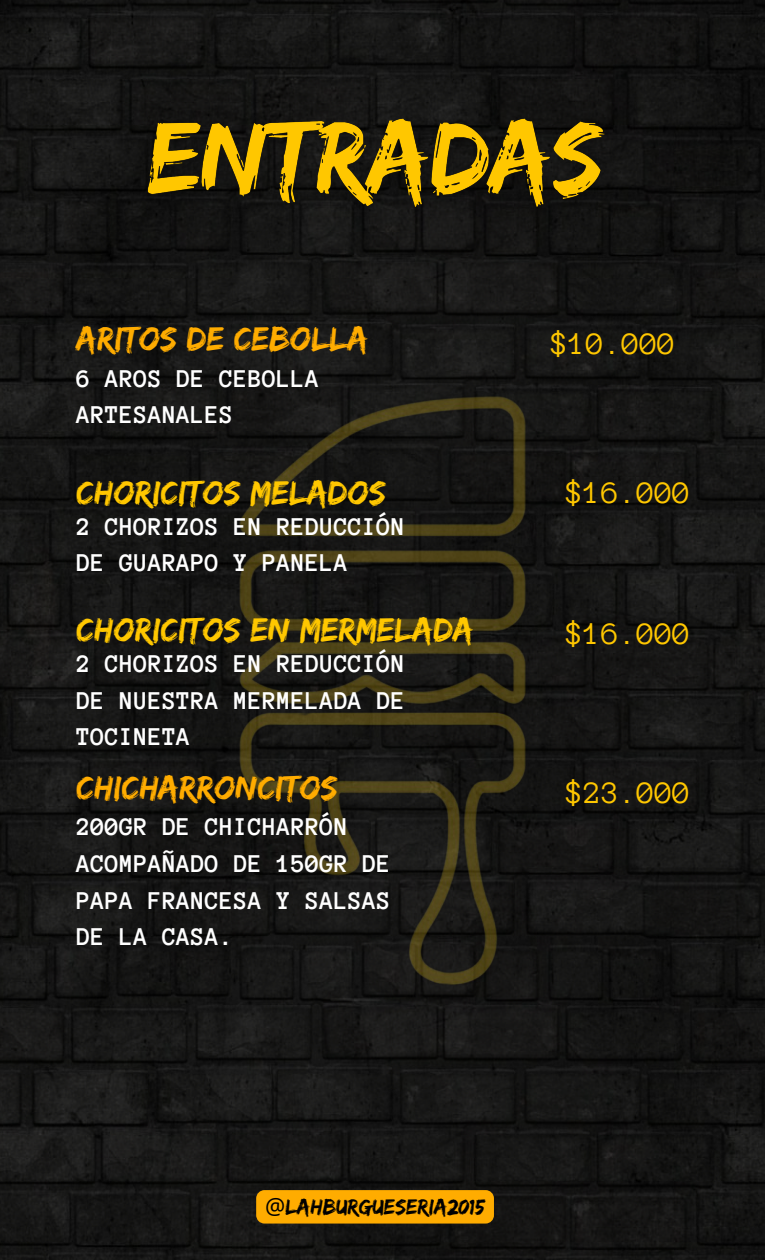
<style>
.page{position:relative;width:765px;height:1260px;background:#fff}
.page>*{position:absolute;margin:0;border:0;box-sizing:border-box;transform-origin:0 0}
.t1{font:35px "Edo";letter-spacing:.005em;color:#ffc700}
.t2{font:35px "Edo";letter-spacing:.005em;color:#ffac00}
.t3{font:32.5px "Anonymous Pro";letter-spacing:.005em;color:#ffc700}
.t4{font:700 26.25px/36.5px "Anonymous Pro";color:#fff}
.t5{font:22.5px "Edo";letter-spacing:.005em;color:#000}
.s1{font-family:"Noto Sans"}
</style>
<div class="page">
<img style="left:0;top:0;width:765px;height:1260px">
<img style="left:67px;top:375px;width:631px;height:632px">
<img style="left:121px;top:95px;width:510px;height:144px">
<svg style="left:256px;top:1190px;width:238px;height:34px;background:#f9a800"></svg>
<p class="t2" style="left:76px;top:319px;width:293px">ARITOS DE CEBOLLA</p>
<h2 class="t4" style="left:76px;top:360px;width:245px">6 AROS DE CEBOLLA<br>ARTESANALES</h2>
<h3 class="t3" style="left:551px;top:327px;width:126px">$10.000</h3>
<p class="t1" style="left:76px;top:472px;width:311px">CHORICITOS MELADOS</p>
<h3 class="t3" style="left:566px;top:476px;width:126px">$16.000</h3>
<h2 class="t4" style="left:76px;top:508px;width:331px">2 CHORIZOS EN REDUCCIÓN<br>DE GUARAPO Y PANELA</h2>
<h2 class="t1" style="left:76px;top:609px;width:399px">CHORICITOS EN MERMELADA</h2>
<h2 class="t4" style="left:76px;top:646px;width:331px;text-align:justify">2 CHORIZOS EN REDUCCIÓN DE NUESTRA MERMELADA DE TOCINETA</h2>
<p class="t2" style="left:76px;top:768px;width:263px">CHICHARRONCITOS</p>
<h2 class="t4" style="left:76px;top:809px;width:316px">200GR DE CHICHARRÓN<br>ACOMPAÑADO DE 150GR DE<br>PAPA FRANCESA Y SALSAS<br>DE LA CASA.</h2>
<h2 class="t3" style="left:566px;top:618px;width:126px">$16.000</h2>
<h3 class="t3" style="left:566px;top:776px;width:126px">$23.000</h3>
<h2 class="t5" style="left:265px;top:1194px;width:221px"><span class="s1">@</span>LAHBURGUESERIA2015</h2>
</div>
